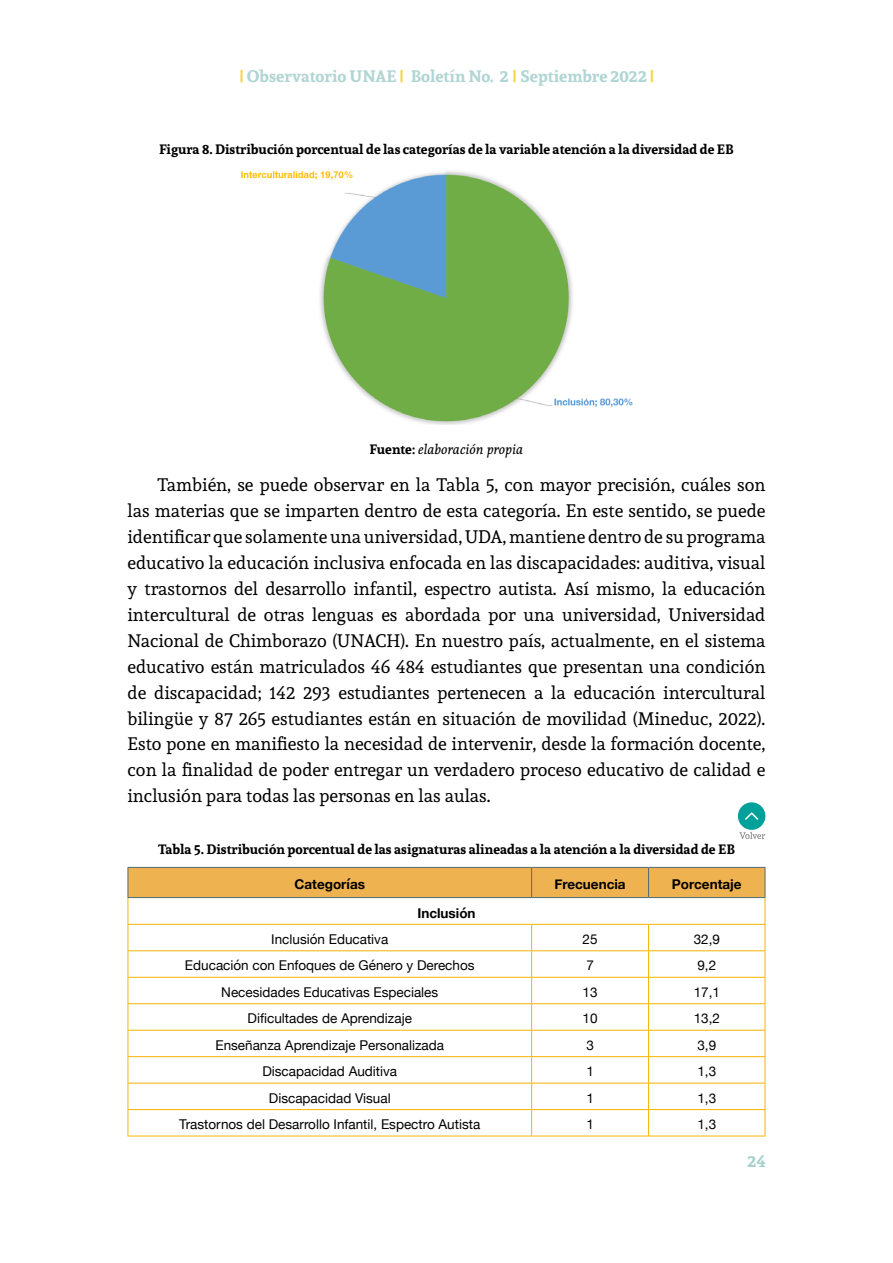
<style>
.page{position:relative;width:893px;height:1263px;background:#fff}
.page>*{position:absolute;margin:0;border:0;box-sizing:border-box;transform-origin:0 0}
.Texto-todo{font:18px/26px "Andada";color:#000;text-align:justify}
.t1{font:700 16.5px "Andada";color:#a6d0cd}
.Tabla_fila{font:13.5px "Helvetica Neue";color:#000}
.Figura{font:700 13.5px "Andada";color:#000}
.Cabeza_tabla{font:700 13.5px "Helvetica Neue";color:#000}
.Fuente{font:italic 13.5px "Andada";color:#000}
.Tabla_fila-2{font:700 13.5px "Helvetica Neue";color:#000}
.s1{font-family:"Helvetica Neue";font-stretch:condensed;color:#f2d129}
.s2{font-weight:700;font-style:normal}
</style>
<div class="page">
<img style="left:241px;top:171px;width:392px;height:253px">
<hr style="left:128px;top:1136px;width:404px;height:1px;background:#f7b300">
<hr style="left:532px;top:1136px;width:117px;height:1px;background:#f7b300">
<hr style="left:649px;top:1136px;width:116px;height:1px;background:#f7b300">
<svg style="left:128px;top:867px;width:638px;height:269px"></svg>
<hr style="left:128px;top:897px;width:404px;height:1px;background:#4f6c73">
<hr style="left:532px;top:897px;width:117px;height:1px;background:#4f6c73">
<hr style="left:649px;top:897px;width:116px;height:1px;background:#4f6c73">
<div style="left:738px;top:802px;width:27px;height:28px;background:#00a19a;border-radius:50%"></div>
<svg style="left:745px;top:812px;width:13px;height:8px"></svg>
<svg style="left:739px;top:832px;width:26px;height:7px"></svg>
<p class="t1" style="left:239px;top:65px;width:416px"><span class="s1">|</span> Observatorio UNAE <span class="s1">|</span> Boletín No. 2 <span class="s1">|</span> Septiembre 2022 <span class="s1">|</span></p>
<p class="Figura" style="left:159px;top:139px;width:576px">Figura 8. Distribución porcentual de las categorías de la variable atención a la diversidad de EB</p>
<p class="Fuente" style="left:370px;top:440px;width:155px"><span class="s2">Fuente:</span> elaboración propia</p>
<p class="Texto-todo" style="left:128px;top:471px;width:639px;text-indent:30px">También, se puede observar en la Tabla 5, con mayor precisión, cuáles son las materias que se imparten dentro de esta categoría. En este sentido, se puede identificar que solamente una universidad, UDA, mantiene dentro de su programa educativo la educación inclusiva enfocada en las discapacidades: auditiva, visual y trastornos del desarrollo infantil, espectro autista. Así mismo, la educación intercultural de otras lenguas es abordada por una universidad, Universidad Nacional de Chimborazo (UNACH). En nuestro país, actualmente, en el sistema educativo están matriculados 46 484 estudiantes que presentan una condición de discapacidad; 142 293 estudiantes pertenecen a la educación intercultural bilingüe y 87 265 estudiantes están en situación de movilidad (Mineduc, 2022).<br>Esto pone en manifiesto la necesidad de intervenir, desde la formación docente, con la finalidad de poder entregar un verdadero proceso educativo de calidad e inclusión para todas las personas en las aulas.</p>
<p class="Figura" style="left:158px;top:840px;width:578px">Tabla 5. Distribución porcentual de las asignaturas alineadas a la atención a la diversidad de EB</p>
<p class="Cabeza_tabla" style="left:295px;top:874px;width:72px">Categorías</p>
<p class="Cabeza_tabla" style="left:554px;top:874px;width:73px">Frecuencia</p>
<p class="Cabeza_tabla" style="left:672px;top:874px;width:71px">Porcentaje</p>
<p class="Tabla_fila-2" style="left:417px;top:902px;width:60px">Inclusión</p>
<p class="Tabla_fila" style="left:271px;top:929px;width:119px">Inclusión Educativa</p>
<p class="Tabla_fila" style="left:583px;top:929px;width:17px">25</p>
<p class="Tabla_fila" style="left:694px;top:929px;width:28px">32,9</p>
<p class="Tabla_fila" style="left:185px;top:956px;width:291px">Educación con Enfoques de Género y Derechos</p>
<p class="Tabla_fila" style="left:586px;top:956px;width:9px">7</p>
<p class="Tabla_fila" style="left:697px;top:956px;width:20px">9,2</p>
<p class="Tabla_fila" style="left:221px;top:982px;width:219px">Necesidades Educativas Especiales</p>
<p class="Tabla_fila" style="left:583px;top:982px;width:17px">13</p>
<p class="Tabla_fila" style="left:694px;top:982px;width:28px">17,1</p>
<p class="Tabla_fila" style="left:248px;top:1009px;width:166px">Dificultades de Aprendizaje</p>
<p class="Tabla_fila" style="left:583px;top:1009px;width:17px">10</p>
<p class="Tabla_fila" style="left:694px;top:1009px;width:28px">13,2</p>
<p class="Tabla_fila" style="left:215px;top:1035px;width:230px">Enseñanza Aprendizaje Personalizada</p>
<p class="Tabla_fila" style="left:586px;top:1035px;width:9px">3</p>
<p class="Tabla_fila" style="left:697px;top:1035px;width:20px">3,9</p>
<p class="Tabla_fila" style="left:262px;top:1062px;width:136px">Discapacidad Auditiva</p>
<p class="Tabla_fila" style="left:586px;top:1062px;width:9px">1</p>
<p class="Tabla_fila" style="left:697px;top:1062px;width:20px">1,3</p>
<p class="Tabla_fila" style="left:269px;top:1088px;width:123px">Discapacidad Visual</p>
<p class="Tabla_fila" style="left:586px;top:1088px;width:9px">1</p>
<p class="Tabla_fila" style="left:697px;top:1088px;width:20px">1,3</p>
<p class="Tabla_fila" style="left:179px;top:1115px;width:303px">Trastornos del Desarrollo Infantil, Espectro Autista</p>
<p class="Tabla_fila" style="left:586px;top:1115px;width:9px">1</p>
<p class="Tabla_fila" style="left:697px;top:1115px;width:20px">1,3</p>
<p class="t1" style="left:747px;top:1150px;width:20px">24</p>
</div>
